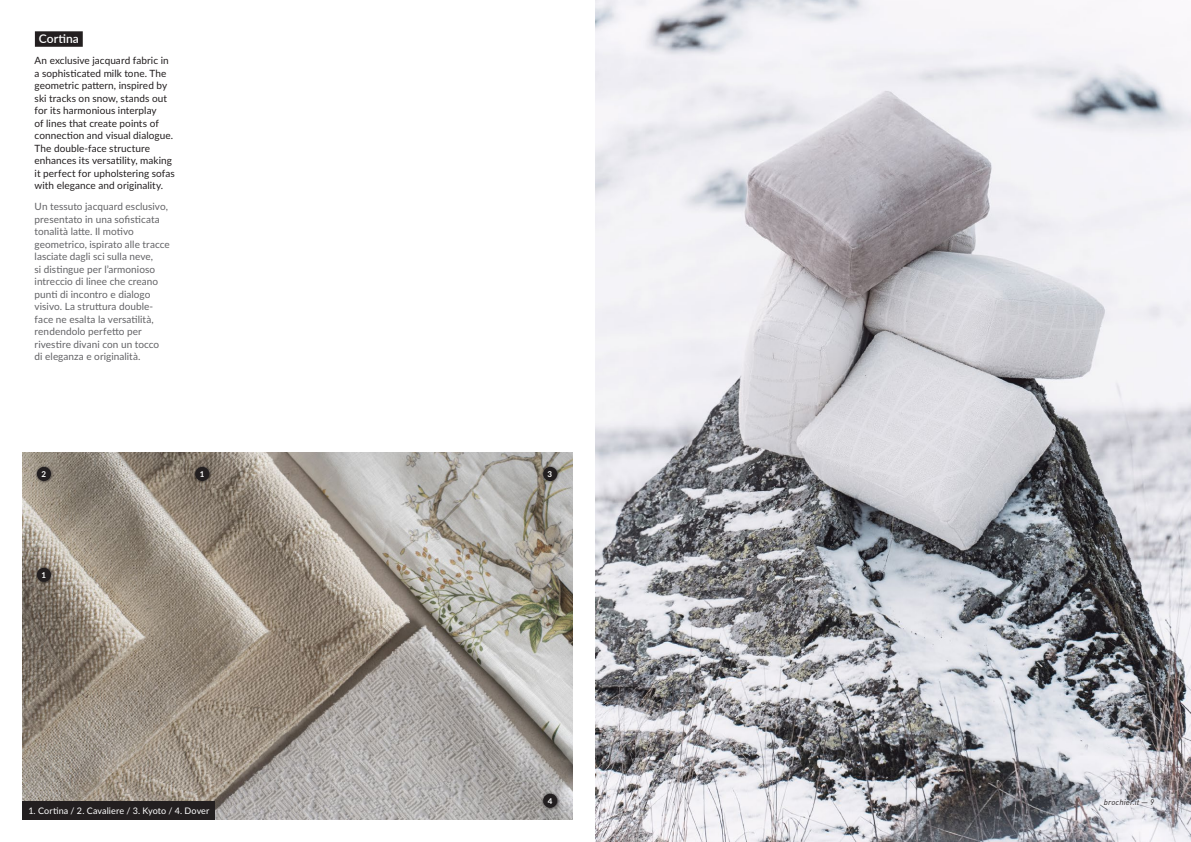
<style>
.page{position:relative;width:1191px;height:842px;background:#fff}
.page>*{position:absolute;margin:0;border:0;box-sizing:border-box;transform-origin:0 0}
.Nome_Tessuto{font:600 12px "Lato";color:#fff}
.Descrizione_Tessuto_-_IT{font:10px/12.5px "Lato";letter-spacing:.005em;color:#636366}
.Descrizione_Tessuto_-_EN{font:10px/12.5px "Lato";letter-spacing:.005em;color:#231f20}
.Descrizione_Tessuto_-_EN-2{font:9px "Lato";letter-spacing:.01em;color:#fff}
.t1{font:italic 8px "DIN";letter-spacing:.015em;color:#231f20}
.Numero{font:700 8px "Lato";color:#fff}
</style>
<div class="page">
<img style="left:595px;top:0;width:596px;height:842px">
<img style="left:23px;top:453px;width:550px;height:366px">
<div style="left:23px;top:801px;width:192px;height:18px;background:#231f20"></div>
<div style="left:35px;top:31px;width:48px;height:16px;background:#231f20"></div>
<div style="left:34px;top:565px;width:21px;height:20px;background:#231f20;opacity:.75"></div>
<div style="left:37px;top:568px;width:14px;height:14px;background:#231f20;border-radius:50%"></div>
<div style="left:34px;top:464px;width:21px;height:20px;background:#231f20;opacity:.75"></div>
<div style="left:37px;top:467px;width:14px;height:14px;background:#231f20;border-radius:50%"></div>
<div style="left:540px;top:791px;width:21px;height:20px;background:#231f20;opacity:.75"></div>
<div style="left:543px;top:794px;width:14px;height:14px;background:#231f20;border-radius:50%"></div>
<div style="left:193px;top:464px;width:20px;height:20px;background:#231f20;opacity:.75"></div>
<div style="left:195px;top:467px;width:14px;height:14px;background:#231f20;border-radius:50%"></div>
<div style="left:540px;top:464px;width:20px;height:20px;background:#231f20;opacity:.75"></div>
<div style="left:543px;top:467px;width:14px;height:14px;background:#231f20;border-radius:50%"></div>
<p class="Nome_Tessuto" style="left:39px;top:30px;width:41px">Cortina</p>
<p class="Descrizione_Tessuto_-_EN" style="left:35px;top:54px;width:142px">An exclusive jacquard fabric in a sophisticated milk tone. The geometric pattern, inspired by ski tracks on snow, stands out for its harmonious interplay<br>of lines that create points of connection and visual dialogue.<br>The double-face structure enhances its versatility, making it perfect for upholstering sofas with elegance and originality.</p>
<p class="Descrizione_Tessuto_-_IT" style="left:35px;top:200px;width:137px">Un tessuto jacquard esclusivo, presentato in una sofisticata tonalità latte. Il motivo geometrico, ispirato alle tracce lasciate dagli sci sulla neve,<br>si distingue per l’armonioso intreccio di linee che creano punti di incontro e dialogo visivo. La struttura double&shy;face ne esalta la versatilità, rendendolo perfetto per rivestire divani con un tocco<br>di eleganza e originalità.</p>
<p class="Numero" style="left:42px;top:468px;width:6px">2</p>
<p class="Numero" style="left:42px;top:569px;width:6px">1</p>
<p class="Numero" style="left:200px;top:468px;width:6px">1</p>
<p class="Numero" style="left:547px;top:468px;width:6px">3</p>
<p class="Numero" style="left:548px;top:795px;width:6px">4</p>
<p class="Descrizione_Tessuto_-_EN-2" style="left:28px;top:804px;width:182px">1. Cortina / 2. Cavaliere / 3. Kyoto / 4. Dover</p>
<p class="t1" style="left:1103px;top:797px;width:52px">brochier.it — 9</p>
</div>
